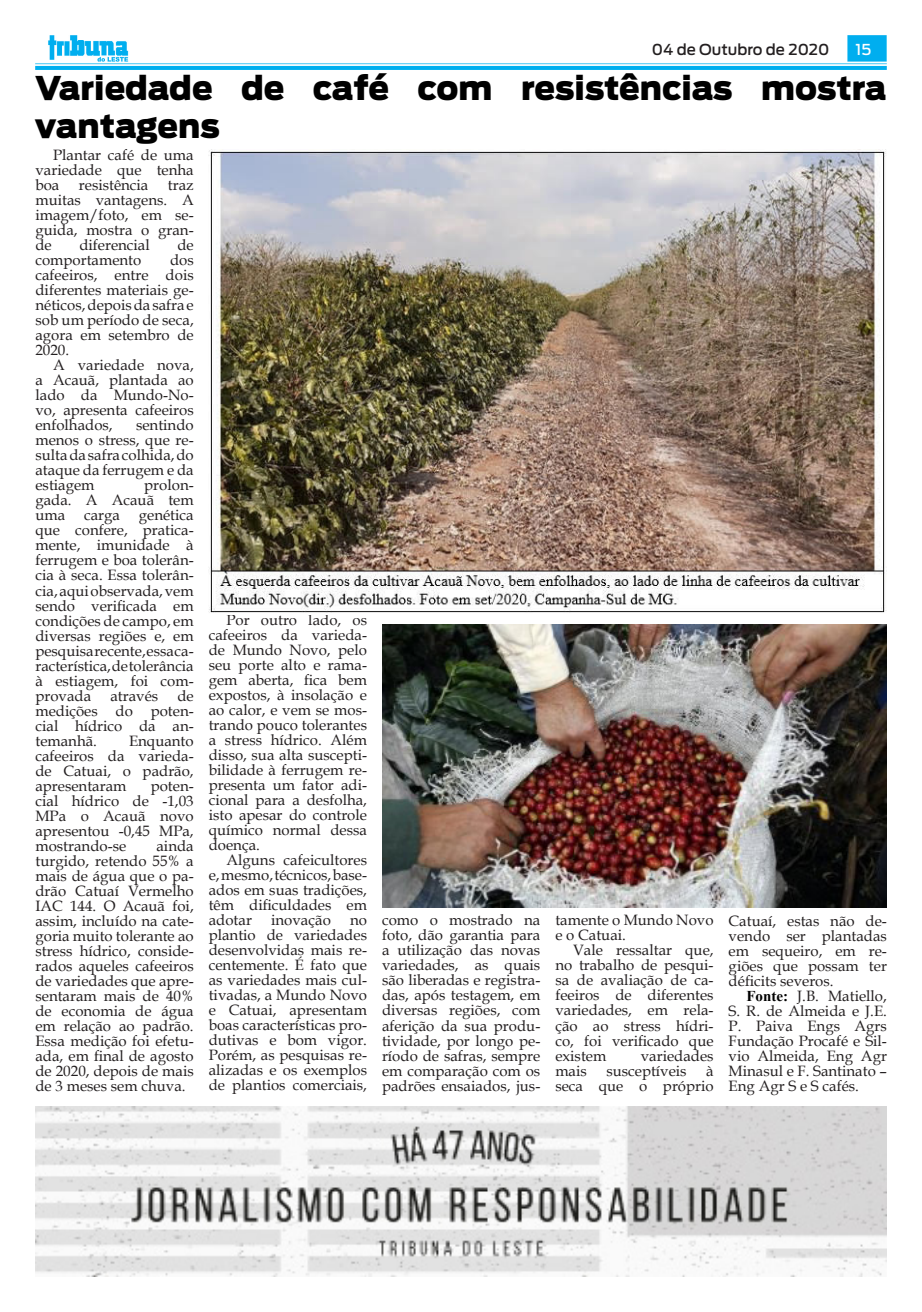
<style>
.page{position:relative;width:922px;height:1312px;background:#fff}
.page>*{position:absolute;margin:0;border:0;box-sizing:border-box;transform-origin:0 0}
.t1{font:900 32.5px/37.4px "Antenna";color:#000}
.Tribuna_Texto_-_Book{font:15px/15px "Book Antiqua";color:#231f20;text-align:justify}
.t2{font:500 15px "Antenna";color:#231f20}
.t3{font:500 15px "Antenna";color:#fff}
.s1{font-family:"Times New Roman";font-weight:700;color:#000}
</style>
<div class="page">
<img style="left:35px;top:35px;width:851px;height:34px">
<img style="left:209px;top:149px;width:677px;height:464px">
<img style="left:382px;top:624px;width:504px;height:283px">
<img style="left:35px;top:1106px;width:851px;height:170px">
<p class="t2" style="left:651px;top:41px;width:179px">04 de Outubro de 2020</p>
<p class="t3" style="left:855px;top:40px;width:17px">15</p>
<p class="t1" style="left:35px;top:70px;width:852px">Variedade de café com resistências mostra vantagens</p>
<p class="Tribuna_Texto_-_Book" style="left:35px;top:147px;width:160px;text-indent:18px">Plantar café de uma variedade que tenha boa</p>
<p class="Tribuna_Texto_-_Book" style="left:79px;top:177px;width:71px">resistência</p>
<p class="Tribuna_Texto_-_Book" style="left:35px;top:177px;width:160px;text-indent:132px">traz muitas vantagens. A imagem/foto, em se&shy;guida, mostra o gran&shy;de</p>
<p class="Tribuna_Texto_-_Book" style="left:79px;top:237px;width:72px">diferencial</p>
<p class="Tribuna_Texto_-_Book" style="left:177px;top:237px;width:18px">de</p>
<p class="Tribuna_Texto_-_Book" style="left:35px;top:252px;width:107px">comportamento</p>
<p class="Tribuna_Texto_-_Book" style="left:35px;top:252px;width:160px;text-indent:134px">dos cafeeiros, entre dois diferentes materiais ge&shy;néticos, depois da safra e sob um período de seca, agora em setembro de 2020.</p>
<p class="Tribuna_Texto_-_Book" style="left:35px;top:357px;width:160px;text-indent:18px">A variedade nova, a Acauã, plantada ao lado da Mundo-No&shy;vo, apresenta cafeeiros enfolhados,</p>
<p class="Tribuna_Texto_-_Book" style="left:35px;top:417px;width:160px;text-indent:101px">sentindo menos o stress, que re&shy;sulta da safra colhida, do ataque da ferrugem e da estiagem</p>
<p class="Tribuna_Texto_-_Book" style="left:35px;top:477px;width:160px;text-indent:109px">prolon&shy;gada. A Acauã tem uma</p>
<p class="Tribuna_Texto_-_Book" style="left:35px;top:507px;width:160px;text-indent:103px">genética que confere, pratica&shy;mente, imunidade à ferrugem e boa tolerân&shy;cia à seca. Essa tolerân&shy;cia, aqui observada, vem sendo verificada em condições de campo, em diversas regiões e, em pesquisa recente, essa ca&shy;racterística, de tolerância à estiagem, foi com&shy;provada</p>
<p class="Tribuna_Texto_-_Book" style="left:84px;top:507px;width:37px">carga</p>
<p class="Tribuna_Texto_-_Book" style="left:35px;top:687px;width:160px;text-indent:142px">de medições do poten&shy;cial hídrico da an&shy;temanhã.</p>
<p class="Tribuna_Texto_-_Book" style="left:110px;top:687px;width:49px">através</p>
<p class="Tribuna_Texto_-_Book" style="left:35px;top:732px;width:160px;text-indent:94px">Enquanto cafeeiros da varieda&shy;de Catuai, o padrão, apresentaram</p>
<p class="Tribuna_Texto_-_Book" style="left:35px;top:777px;width:160px;text-indent:115px">poten&shy;cial hídrico de -1,03<br>MPa o Acauã novo apresentou -0,45 MPa, mostrando-se</p>
<p class="Tribuna_Texto_-_Book" style="left:35px;top:837px;width:160px;text-indent:121px">ainda turgido, retendo 55% a mais de água que o pa&shy;drão Catuaí Vermelho IAC 144. O Acauã foi, assim, incluído na cate&shy;goria muito tolerante ao stress hídrico, conside&shy;rados aqueles cafeeiros de variedades que apre&shy;sentaram mais de 40% de economia de água em relação ao padrão.<br>Essa medição foi efetu&shy;ada, em final de agosto de 2020, depois de mais de 3 meses sem chuva.</p>
<p class="Tribuna_Texto_-_Book" style="left:209px;top:612px;width:160px;text-indent:18px">Por outro lado, os cafeeiros da varieda&shy;de Mundo Novo, pelo seu porte alto e rama&shy;gem aberta, fica bem expostos, à insolação e ao calor, e vem se mos&shy;trando pouco tolerantes a stress hídrico. Além disso, sua alta suscepti&shy;bilidade à ferrugem re&shy;presenta um fator adi&shy;cional para a desfolha, isto apesar do controle químico normal dessa doença.</p>
<p class="Tribuna_Texto_-_Book" style="left:209px;top:852px;width:160px;text-indent:18px">Alguns cafeicultores e, mesmo, técnicos, base&shy;ados em suas tradições, têm dificuldades em adotar</p>
<p class="Tribuna_Texto_-_Book" style="left:209px;top:912px;width:160px;text-indent:141px">no plantio de variedades desenvolvidas mais re&shy;centemente. É fato que as variedades mais cul&shy;tivadas, a Mundo Novo e Catuai, apresentam boas características pro&shy;dutivas e bom vigor.<br>Porém, as pesquisas re&shy;alizadas e os exemplos de plantios comerciais,</p>
<p class="Tribuna_Texto_-_Book" style="left:382px;top:912px;width:160px">como o mostrado na foto, dão garantia para a utilização das novas variedades, as quais são liberadas e registra&shy;das, após testagem, em diversas regiões, com aferição da sua produ&shy;tividade, por longo pe&shy;ríodo de safras, sempre em comparação com os padrões ensaiados, jus-</p>
<p class="Tribuna_Texto_-_Book" style="left:555px;top:912px;width:160px">tamente o Mundo Novo e o Catuai.</p>
<p class="Tribuna_Texto_-_Book" style="left:271px;top:912px;width:61px">inovação</p>
<p class="Tribuna_Texto_-_Book" style="left:555px;top:942px;width:160px;text-indent:18px">Vale ressaltar que, no trabalho de pesqui&shy;sa de avaliação de ca&shy;feeiros de diferentes variedades, em rela&shy;ção ao stress hídri&shy;co, foi verificado que existem</p>
<p class="Tribuna_Texto_-_Book" style="left:640px;top:1047px;width:74px">variedades</p>
<p class="Tribuna_Texto_-_Book" style="left:555px;top:1062px;width:33px">mais</p>
<p class="Tribuna_Texto_-_Book" style="left:606px;top:1062px;width:82px">susceptíveis</p>
<p class="Tribuna_Texto_-_Book" style="left:555px;top:1062px;width:160px;text-align:right">à<br>seca que o próprio</p>
<p class="Tribuna_Texto_-_Book" style="left:728px;top:912px;width:160px">Catuaí, estas não de&shy;vendo ser plantadas em sequeiro, em re&shy;giões que possam ter déficits severos.</p>
<p class="Tribuna_Texto_-_Book" style="left:728px;top:987px;width:160px;text-indent:18px"><span class="s1">Fonte:</span> J.B. Matiello, S. R. de Almeida e J.E.<br>P. Paiva Engs Agrs Fundação Procafé e Sil&shy;vio Almeida, Eng Agr Minasul e F. Santinato – Eng Agr S e S cafés.</p>
</div>
